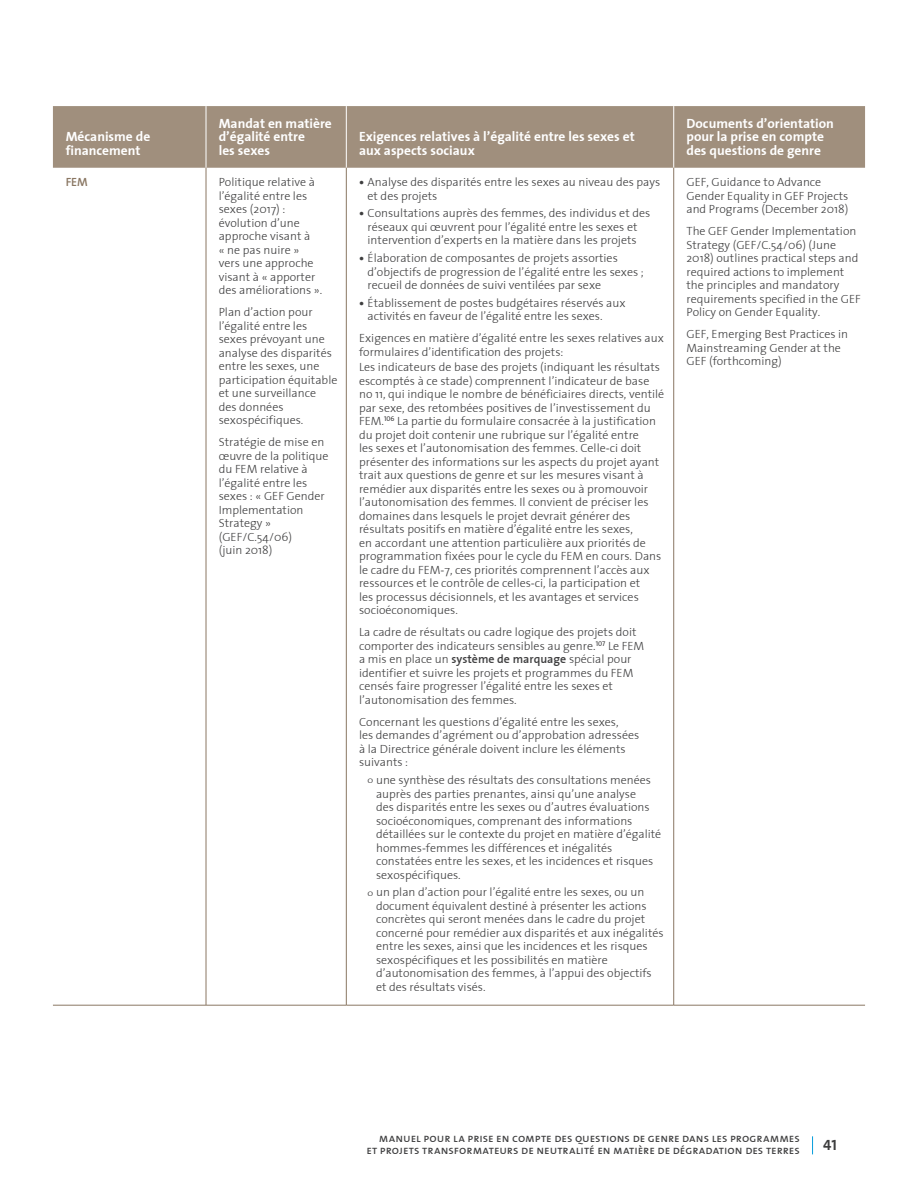
<style>
.page{position:relative;width:918px;height:1188px;background:#fff}
.page>*{position:absolute;margin:0;border:0;box-sizing:border-box;transform-origin:0 0}
.t1{font:15px "The Sans Bold Caps";color:#3e3e3f}
.t2{font:700 13.5px/13.5px "The Sans";color:#fff}
.t3{font:300 12px/13.5px "The Sans";color:#3e3e3f}
.t4{font:12px/12px "The Sans Caps";color:#3e3e3f;text-align:right}
.t5{font:600 12px "The Sans";color:#8a7763}
.s1{font-weight:700}
.s2{font-weight:600}
.s3{font-size:9px}
</style>
<div class="page">
<svg style="left:812px;top:1136px;width:1px;height:18px"></svg>
<div style="left:53px;top:106px;width:812px;height:62px;background:#a08f7d"></div>
<hr style="left:206px;top:106px;width:1px;height:62px;background:#fff">
<hr style="left:346px;top:106px;width:1px;height:62px;background:#fff">
<hr style="left:673px;top:106px;width:1px;height:62px;background:#fff">
<hr style="left:206px;top:168px;width:1px;height:837px;background:#8a7763">
<hr style="left:346px;top:168px;width:1px;height:837px;background:#8a7763">
<hr style="left:673px;top:168px;width:1px;height:837px;background:#8a7763">
<hr style="left:53px;top:1005px;width:153px;height:1px;background:#8a7763">
<hr style="left:206px;top:1005px;width:140px;height:1px;background:#8a7763">
<hr style="left:346px;top:1005px;width:328px;height:1px;background:#8a7763">
<hr style="left:674px;top:1005px;width:191px;height:1px;background:#8a7763">
<p class="t2" style="left:66px;top:130px;width:86px">Mécanisme de financement</p>
<p class="t2" style="left:219px;top:116px;width:114px">Mandat en matière d’égalité entre<br>les sexes</p>
<p class="t2" style="left:359px;top:130px;width:277px">Exigences relatives à l’égalité entre les sexes et aux aspects sociaux</p>
<p class="t2" style="left:686px;top:116px;width:149px">Documents d’orientation pour la prise en compte des questions de genre</p>
<p class="t5" style="left:66px;top:172px;width:24px">FEM</p>
<p class="t3" style="left:219px;top:175px;width:105px">Politique relative à l’égalité entre les sexes (2017) : évolution d’une approche visant à<br>« ne pas nuire » vers une approche visant à « apporter des améliorations ».</p>
<p class="t3" style="left:219px;top:305px;width:120px">Plan d’action pour l’égalité entre les sexes prévoyant une analyse des disparités entre les sexes, une participation équitable et une surveillance<br>des données sexospécifiques.</p>
<p class="t3" style="left:219px;top:435px;width:111px">Stratégie de mise en œuvre de la politique du FEM relative à l’égalité entre les sexes : « GEF Gender<br>Implementation<br>Strategy » (GEF/C.54/06)<br>(juin 2018)</p>
<p class="t3" style="left:368px;top:175px;width:294px;text-indent:-9px"><span class="s1">•</span> Analyse des disparités entre les sexes au niveau des pays et des projets</p>
<p class="t3" style="left:359px;top:206px;width:293px;text-align:center"><span class="s1">•</span> Consultations auprès des femmes, des individus et des réseaux qui œuvrent pour l’égalité entre les sexes et intervention d’experts en la matière dans les projets</p>
<p class="t3" style="left:368px;top:251px;width:278px;text-indent:-9px"><span class="s1">•</span> Élaboration de composantes de projets assorties d’objectifs de progression de l’égalité entre les sexes ; recueil de données de suivi ventilées par sexe</p>
<p class="t3" style="left:368px;top:296px;width:259px;text-indent:-9px"><span class="s1">•</span> Établissement de postes budgétaires réservés aux activités en faveur de l’égalité entre les sexes.</p>
<p class="t3" style="left:359px;top:331px;width:306px">Exigences en matière d’égalité entre les sexes relatives aux formulaires d’identification des projets:</p>
<p class="t3" style="left:359px;top:360px;width:307px">Les indicateurs de base des projets (indiquant les résultats escomptés à ce stade) comprennent l’indicateur de base no 11, qui indique le nombre de bénéficiaires directs, ventilé par sexe, des retombées positives de l’investissement du FEM.<sup>106</sup> La partie du formulaire consacrée à la justification du projet doit contenir une rubrique sur l’égalité entre<br>les sexes et l’autonomisation des femmes. Celle-ci doit présenter des informations sur les aspects du projet ayant trait aux questions de genre et sur les mesures visant à remédier aux disparités entre les sexes ou à promouvoir l’autonomisation des femmes. Il convient de préciser les domaines dans lesquels le projet devrait générer des résultats positifs en matière d’égalité entre les sexes,<br>en accordant une attention particulière aux priorités de programmation fixées pour le cycle du FEM en cours. Dans le cadre du FEM-7, ces priorités comprennent l’accès aux ressources et le contrôle de celles-ci, la participation et<br>les processus décisionnels, et les avantages et services socioéconomiques.</p>
<p class="t3" style="left:359px;top:625px;width:287px">La cadre de résultats ou cadre logique des projets doit comporter des indicateurs sensibles au genre.<sup>107</sup> Le FEM a mis en place un <span class="s2">système de marquage</span> spécial pour identifier et suivre les projets et programmes du FEM censés faire progresser l’égalité entre les sexes et l’autonomisation des femmes.</p>
<p class="t3" style="left:359px;top:715px;width:282px">Concernant les questions d’égalité entre les sexes,<br>les demandes d’agrément ou d’approbation adressées à la Directrice générale doivent inclure les éléments suivants :</p>
<p class="t3" style="left:376px;top:773px;width:287px;text-indent:-9px"><span class="s3">o</span> une synthèse des résultats des consultations menées auprès des parties prenantes, ainsi qu’une analyse<br>des disparités entre les sexes ou d’autres évaluations socioéconomiques, comprenant des informations détaillées sur le contexte du projet en matière d’égalité hommes-femmes les différences et inégalités constatées entre les sexes, et les incidences et risques sexospécifiques.</p>
<p class="t3" style="left:376px;top:885px;width:289px;text-indent:-9px"><span class="s3">o</span> un plan d’action pour l’égalité entre les sexes, ou un document équivalent destiné à présenter les actions concrètes qui seront menées dans le cadre du projet concerné pour remédier aux disparités et aux inégalités entre les sexes, ainsi que les incidences et les risques sexospécifiques et les possibilités en matière d’autonomisation des femmes, à l’appui des objectifs et des résultats visés.</p>
<p class="t3" style="left:686px;top:175px;width:163px">GEF, Guidance to Advance<br>Gender Equality in GEF Projects and Programs (December 2018)</p>
<p class="t3" style="left:686px;top:224px;width:176px">The GEF Gender Implementation<br>Strategy (GEF/C.54/06) (June<br>2018) outlines practical steps and required actions to implement the principles and mandatory requirements specified in the GEF<br>Policy on Gender Equality.</p>
<p class="t3" style="left:686px;top:327px;width:163px">GEF, Emerging Best Practices in<br>Mainstreaming Gender at the<br>GEF (forthcoming)</p>
<p class="t4" style="left:366px;top:1132px;width:435px">manuel pour la prise en compte des questions de genre dans les programmes et projets transformateurs de neutralité en matière de dégradation des terres</p>
<p class="t1" style="left:823px;top:1133px;width:15px">41</p>
</div>
